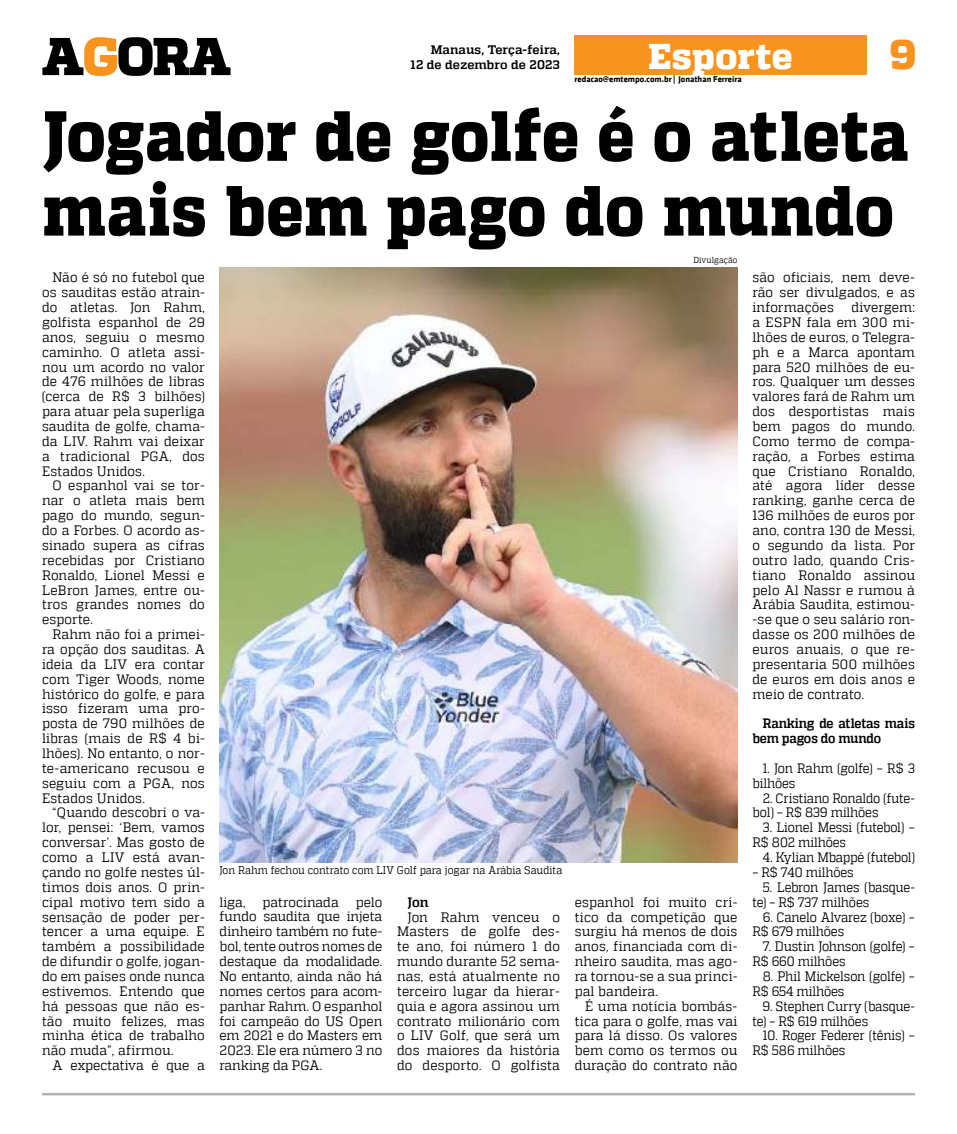
<style>
.page{position:relative;width:957px;height:1134px;background:#fff}
.page>*{position:absolute;margin:0;border:0;box-sizing:border-box;transform-origin:0 0}
.t1{font:800 70.75px/74.8px "MW Quadon";letter-spacing:.005em;color:#000;scale:.89 1}
.t2{font:800 41px "MW Quadon";color:#f7931e}
.t3{font:800 35.75px "MW Quadon";letter-spacing:.01em;color:#fff}
.t4{font:13.62px/14.9px "MW Quadon";letter-spacing:.005em;color:#000;text-align:justify;scale:.94 1}
.t5{font:13.62px/14.9px "MW Quadon";letter-spacing:.005em;color:#000;scale:.89 1}
.t6{font:13.62px/14.9px "MW Quadon";letter-spacing:-.015em;color:#000;scale:.89 1}
.t7{font:700 13.62px/14.9px "MW Quadon";letter-spacing:-.015em;color:#000;scale:.89 1}
.t8{font:13.62px "MW Quadon";letter-spacing:-.02em;color:#000;scale:.89 1}
.t9{font:700 13.62px "MW Quadon";letter-spacing:-.015em;color:#000;scale:.94 1}
.t10{font:700 12.38px/14.9px "MW Quadon";letter-spacing:.005em;color:#000;text-align:right}
.t11{font:11.12px "MW Quadon";letter-spacing:.005em;color:#000;scale:.89 1}
.t12{font:700 8.62px "MW Klavika Bd";color:#000}
.t13{font:8.62px "MW Quadon";letter-spacing:.01em;color:#000;scale:.89 1}
</style>
<div class="page">
<hr style="left:42px;top:1093px;width:873px;height:2px;background:#b1b3b5">
<svg style="left:42px;top:37px;width:188px;height:39px"></svg>
<div style="left:574px;top:35px;width:292px;height:40px;background:#f7931e"></div>
<img style="left:219px;top:267px;width:518px;height:595px">
<p class="t10" style="left:410px;top:43px;width:151px">Manaus, Terça-feira,<br>12 de dezembro de 2023</p>
<h3 class="t3" style="left:648px;top:35px;width:146px">Esporte</h3>
<p class="t12" style="left:574px;top:73px;width:169px">redacao@emtempo.com.br | Jonathan Ferreira</p>
<h2 class="t2" style="left:890px;top:31px;width:27px">9</h2>
<h1 class="t1" style="left:42px;top:100px;width:975px">Jogador de golfe é o atleta mais bem pago do mundo</h1>
<p class="t4" style="left:42px;top:270px;width:175px;text-indent:10px">Não é só no futebol que os sauditas estão atrain&shy;do atletas. Jon Rahm, golfista espanhol de 29 anos, seguiu o mesmo caminho. O atleta assi&shy;nou um acordo no valor de 476 milhões de libras (cerca de R$ 3 bilhões) para atuar pela superliga saudita de golfe, chama&shy;da LIV. Rahm vai deixar a tradicional PGA, dos Estados Unidos.</p>
<p class="t4" style="left:42px;top:478px;width:175px;text-indent:10px">O espanhol vai se tor&shy;nar o atleta mais bem pago do mundo, segun&shy;do a Forbes. O acordo as&shy;sinado supera as cifras recebidas por Cristiano Ronaldo, Lionel Messi e LeBron James, entre ou&shy;tros grandes nomes do esporte.</p>
<p class="t4" style="left:42px;top:627px;width:175px;text-indent:10px">Rahm não foi a primei&shy;ra opção dos sauditas. A ideia da LIV era contar com Tiger Woods, nome histórico do golfe, e para isso fizeram uma pro&shy;posta de 790 milhões de libras (mais de R$ 4 bi&shy;lhões). No entanto, o nor&shy;te-americano recusou e seguiu com a PGA, nos Estados Unidos.</p>
<p class="t4" style="left:42px;top:805px;width:175px;text-indent:10px">“Quando descobri o va&shy;lor, pensei: ‘Bem, vamos conversar’. Mas gosto de como a LIV está avan&shy;çando no golfe nestes úl&shy;timos dois anos. O prin&shy;cipal motivo tem sido a sensação de poder per&shy;tencer a uma equipe. E também a possibilidade de difundir o golfe, jogan&shy;do em países onde nunca estivemos. Entendo que há pessoas que não es&shy;tão muito felizes, mas minha ética de trabalho não muda”, afirmou.</p>
<p class="t4" style="left:52px;top:1058px;width:164px">A expectativa é que a</p>
<p class="t13" style="left:693px;top:255px;width:51px">Divulgação</p>
<p class="t11" style="left:219px;top:864px;width:387px">Jon Rahm fechou contrato com LIV Golf para jogar na Arábia Saudita</p>
<p class="t4" style="left:219px;top:894px;width:175px;text-indent:136px">pelo fundo saudita que injeta dinheiro também no fute&shy;bol, tente outros nomes de destaque da modalidade.<br>No entanto, ainda não há nomes certos para acom&shy;panhar Rahm. O espanhol foi campeão do US Open em 2021 e do Masters em 2023. Ele era número 3 no ranking da PGA.</p>
<p class="t9" style="left:407px;top:894px;width:24px">Jon</p>
<p class="t4" style="left:219px;top:894px;width:29px">liga,</p>
<p class="t4" style="left:263px;top:894px;width:82px">patrocinada</p>
<p class="t4" style="left:397px;top:909px;width:175px;text-indent:10px">Jon Rahm venceu o Masters de golfe des&shy;te ano, foi número 1 do mundo durante 52 sema&shy;nas, está atualmente no terceiro lugar da hierar&shy;quia e agora assinou um contrato milionário com o LIV Golf, que será um dos maiores da história do desporto. O golfista</p>
<p class="t4" style="left:574px;top:894px;width:175px">espanhol foi muito crí&shy;tico da competição que surgiu há menos de dois anos, financiada com di&shy;nheiro saudita, mas ago&shy;ra tornou-se a sua princi&shy;pal bandeira.</p>
<p class="t4" style="left:574px;top:998px;width:175px;text-indent:10px">É uma notícia bombás&shy;tica para o golfe, mas vai para lá disso. Os valores bem como os termos ou duração do contrato não</p>
<p class="t4" style="left:752px;top:270px;width:174px">são oficiais, nem deve&shy;rão ser divulgados, e as informações</p>
<p class="t4" style="left:752px;top:300px;width:174px;text-indent:99px">divergem: a ESPN fala em 300 mi&shy;lhões de euros, o Telegra&shy;ph e a Marca apontam para 520 milhões de eu&shy;ros. Qualquer um desses valores fará de Rahm um dos desportistas mais bem pagos do mundo.<br>Como termo de compa&shy;ração, a Forbes estima que Cristiano Ronaldo, até agora líder desse ranking, ganhe cerca de 136 milhões de euros por ano, contra 130 de Messi, o segundo da lista. Por outro lado, quando Cris&shy;tiano Ronaldo assinou pelo Al Nassr e rumou à Arábia Saudita, estimou--se que o seu salário ron&shy;dasse os 200 milhões de euros anuais, o que re&shy;presentaria 500 milhões de euros em dois anos e meio de contrato.</p>
<p class="t7" style="left:752px;top:716px;width:184px;text-indent:10px">Ranking de atletas mais bem pagos do mundo</p>
<p class="t6" style="left:752px;top:761px;width:184px;text-indent:10px">1. Jon Rahm (golfe) – R$ 3 bilhões</p>
<p class="t6" style="left:752px;top:790px;width:184px;text-indent:10px">2. Cristiano Ronaldo (fute&shy;bol) – R$ 839 milhões</p>
<p class="t6" style="left:752px;top:820px;width:184px;text-indent:10px">3. Lionel Messi (futebol) –<br>R$ 802 milhões</p>
<p class="t8" style="left:763px;top:849px;width:172px">4. Kylian Mbappé (futebol)</p>
<p class="t5" style="left:752px;top:865px;width:115px">– R$ 740 milhões</p>
<p class="t5" style="left:752px;top:879px;width:184px;text-indent:10px">5. Lebron James (basque&shy;te) – R$ 737 milhões</p>
<p class="t5" style="left:752px;top:909px;width:184px;text-indent:10px">6. Canelo Alvarez (boxe) –<br>R$ 679 milhões</p>
<p class="t5" style="left:752px;top:939px;width:184px;text-indent:10px">7. Dustin Johnson (golfe) –<br>R$ 660 milhões</p>
<p class="t5" style="left:752px;top:969px;width:184px;text-indent:10px">8. Phil Mickelson (golfe) –<br>R$ 654 milhões</p>
<p class="t5" style="left:752px;top:998px;width:184px;text-indent:10px">9. Stephen Curry (basque&shy;te) – R$ 619 milhões</p>
<p class="t6" style="left:752px;top:1028px;width:184px;text-indent:10px">10. Roger Federer (tênis) –<br>R$ 586 milhões</p>
</div>
